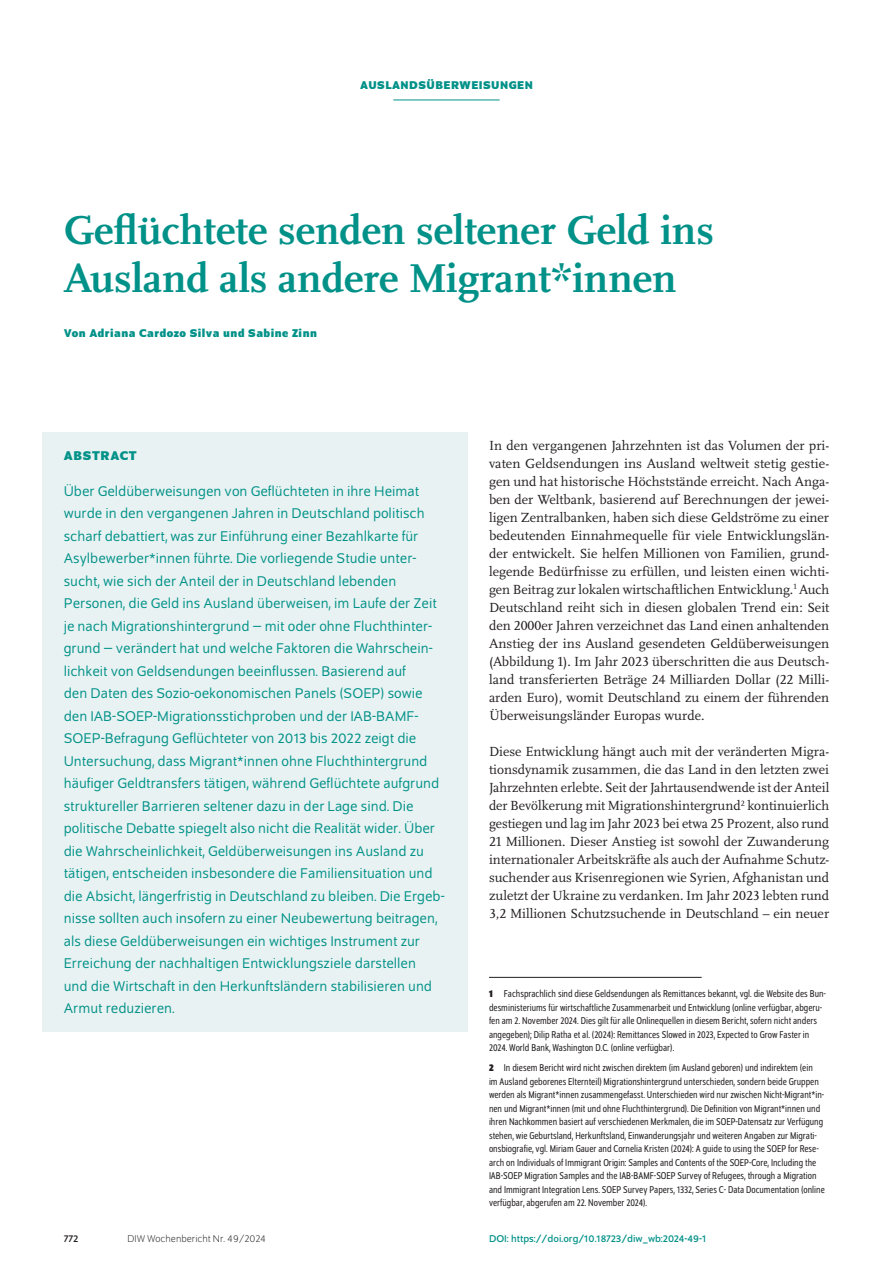
<style>
.page{position:relative;width:893px;height:1263px;background:#fff}
.page>*{position:absolute;margin:0;border:0;box-sizing:border-box;transform-origin:0 0}
.t1{font:700 42px/48px "Scala Pro";color:#009188}
.t2{font:15px/22.5px "Schumpeter Blond";color:#009188}
.t3{font:13.8px/18px "Scala Pro";color:#231f20;text-align:justify}
.t4{font:700 13.5px "Schumpeter";letter-spacing:.05em;color:#009188}
.t5{font:700 12px "Schumpeter";letter-spacing:.04em;color:#009188}
.t6{font:semi-condensed 10.5px/13.5px "Schumpeter Blond";color:#231f20}
.t7{font:10.5px "Schumpeter";color:#009188}
.t8{font:300 10.5px "Schumpeter";color:#231f20}
.t9{font:10.5px "Schumpeter";color:#231f20}
.s1{font-family:"Schumpeter";font-weight:700}
</style>
<div class="page">
<hr style="left:393px;top:100px;width:107px;height:1px;background:#009188">
<div style="left:43px;top:432px;width:425px;height:599px;background:#e9f2f2"></div>
<hr style="left:489px;top:977px;width:213px;height:1px;background:#231f20">
<p class="t5" style="left:360px;top:79px;width:174px">AUSLANDSÜBERWEISUNGEN</p>
<h1 class="t1" style="left:64px;top:203px;width:652px">Geflüchtete senden seltener Geld ins<br>Ausland als andere Migrant*innen</h1>
<p class="t5" style="left:64px;top:326px;width:255px">Von Adriana Cardozo Silva und Sabine Zinn</p>
<p class="t4" style="left:64px;top:448px;width:75px">ABSTRACT</p>
<p class="t2" style="left:64px;top:480px;width:382px">Über Geldüberweisungen von Geflüchteten in ihre Heimat wurde in den vergangenen Jahren in Deutschland politisch scharf debattiert, was zur Einführung einer Bezahlkarte für Asylbewerber*innen führte. Die vorliegende Studie unter&shy;sucht, wie sich der Anteil der in Deutschland lebenden Personen, die Geld ins Ausland überweisen, im Laufe der Zeit je nach Migrationshintergrund – mit oder ohne Fluchthinter&shy;grund – verändert hat und welche Faktoren die Wahrschein&shy;lichkeit von Geldsendungen beeinflussen. Basierend auf<br>den Daten des Sozio-oekonomischen Panels (SOEP) sowie den IAB-SOEP-Migrationsstichproben und der IAB-BAMF-SOEP-Befragung Geflüchteter von 2013 bis 2022 zeigt die Untersuchung, dass Migrant*innen ohne Fluchthintergrund häufiger Geldtransfers tätigen, während Geflüchtete aufgrund struktureller Barrieren seltener dazu in der Lage sind. Die politische Debatte spiegelt also nicht die Realität wider. Über die Wahrscheinlichkeit, Geldüberweisungen ins Ausland zu tätigen, entscheiden insbesondere die Familiensituation und die Absicht, längerfristig in Deutschland zu bleiben. Die Ergeb&shy;nisse sollten auch insofern zu einer Neubewertung beitragen, als diese Geldüberweisungen ein wichtiges Instrument zur Erreichung der nachhaltigen Entwicklungsziele darstellen<br>und die Wirtschaft in den Herkunftsländern stabilisieren und Armut reduzieren.</p>
<p class="t3" style="left:489px;top:436px;width:342px">In den vergangenen Jahrzehnten ist das Volumen der pri&shy;vaten Geldsendungen ins Ausland weltweit stetig gestie&shy;gen und hat historische Höchststände erreicht. Nach Anga&shy;ben der Weltbank, basierend auf Berechnungen der jewei&shy;ligen Zentralbanken, haben sich diese Geldströme zu einer bedeutenden Einnahmequelle für viele Entwicklungslän&shy;der entwickelt. Sie helfen Millionen von Familien, grund&shy;legende Bedürfnisse zu erfüllen, und leisten einen wichti&shy;gen Beitrag zur lokalen wirtschaftlichen Entwicklung.<sup>1</sup> Auch Deutschland reiht sich in diesen globalen Trend ein: Seit den 2000er Jahren verzeichnet das Land einen anhaltenden Anstieg der ins Ausland gesendeten Geldüberweisungen (Abbildung 1). Im Jahr 2023 überschritten die aus Deutsch&shy;land transferierten Beträge 24 Milliarden Dollar (22 Milli&shy;arden Euro), womit Deutschland zu einem der führenden Überweisungsländer Europas wurde.</p>
<p class="t3" style="left:489px;top:742px;width:342px">Diese Entwicklung hängt auch mit der veränderten Migra&shy;tionsdynamik zusammen, die das Land in den letzten zwei Jahrzehnten erlebte. Seit der Jahrtausendwende ist der Anteil der Bevölkerung mit Migrationshintergrund<sup>2</sup> kontinuierlich gestiegen und lag im Jahr 2023 bei etwa 25 Prozent, also rund 21 Millionen. Dieser Anstieg ist sowohl der Zuwanderung internationaler Arbeitskräfte als auch der Aufnahme Schutz&shy;suchender aus Krisenregionen wie Syrien, Afghanistan und zuletzt der Ukraine zu verdanken. Im Jahr 2023 lebten rund 3,2 Millionen Schutzsuchende in Deutschland – ein neuer</p>
<p class="t6" style="left:489px;top:987px;width:338px"><span class="s1">1</span> Fachsprachlich sind diese Geldsendungen als Remittances bekannt, vgl. die Website des Bun&shy;desministeriums für wirtschaftliche Zusammenarbeit und Entwicklung (online verfügbar, abgeru&shy;fen am 2. November 2024. Dies gilt für alle Onlinequellen in diesem Bericht, sofern nicht anders angegeben); Dilip Ratha et al. (2024): Remittances Slowed in 2023, Expected to Grow Faster in 2024. World Bank, Washington D.C. (online verfügbar).</p>
<p class="t6" style="left:489px;top:1061px;width:337px"><span class="s1">2</span> In diesem Bericht wird nicht zwischen direktem (im Ausland geboren) und indirektem (ein<br>im Ausland geborenes Elternteil) Migrationshintergrund unterschieden, sondern beide Gruppen werden als Migrant*innen zusammengefasst. Unterschieden wird nur zwischen Nicht-Migrant*in&shy;nen und Migrant*innen (mit und ohne Fluchthintergrund). Die Definition von Migrant*innen und ihren Nachkommen basiert auf verschiedenen Merkmalen, die im SOEP-Datensatz zur Verfügung stehen, wie Geburtsland, Herkunftsland, Einwanderungsjahr und weiteren Angaben zur Migrati&shy;onsbiografie, vgl. Miriam Gauer and Cornelia Kristen (2024): A guide to using the SOEP for Rese&shy;arch on Individuals of Immigrant Origin: Samples and Contents of the SOEP-Core, Including the IAB-SOEP Migration Samples and the IAB-BAMF-SOEP Survey of Refugees, through a Migration and Immigrant Integration Lens. SOEP Survey Papers, 1332, Series C- Data Documentation (online verfügbar, abgerufen am 22. November 2024).</p>
<p class="t9" style="left:64px;top:1233px;width:16px">772</p>
<p class="t8" style="left:128px;top:1234px;width:140px">DIW Wochenbericht Nr. 49/2024</p>
<p class="t7" style="left:489px;top:1233px;width:218px">DOI: https://doi.org/10.18723/diw_wb:2024-49-1</p>
</div>
